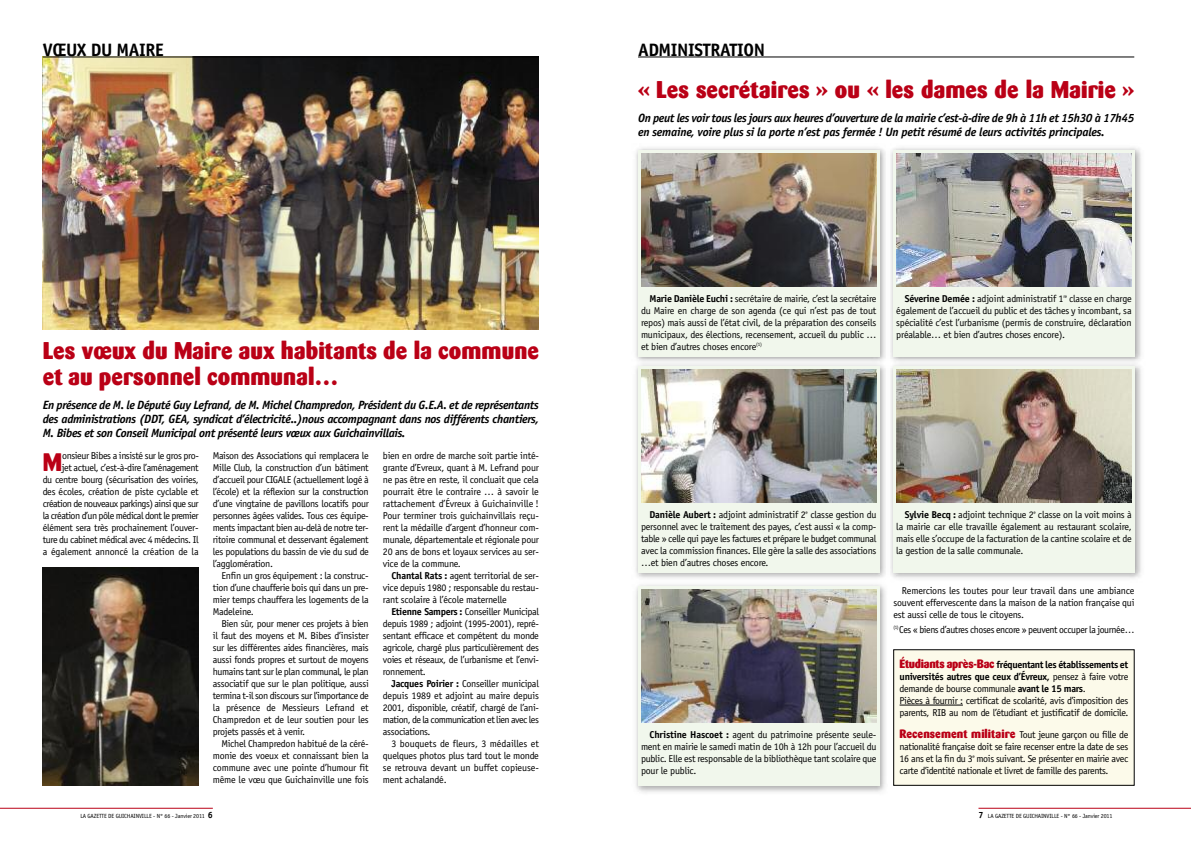
<style>
.page{position:relative;width:1191px;height:842px;background:#fff}
.page>*{position:absolute;margin:0;border:0;box-sizing:border-box;transform-origin:0 0}
.t1{font:800 25.1px "Barmeno";color:#ba0016}
.t2{font:800 24px/26px "Barmeno";letter-spacing:.005em;color:#ba0016}
.t3{font:700 18px "Officina Sans";letter-spacing:-.02em;color:#000}
.t4{font:italic 700 12px/14px "Officina Sans";letter-spacing:-.03em;color:#000;text-align:justify}
.t5{font:10px/12px "Officina Sans";letter-spacing:-.035em;color:#000;text-align:justify}
.t6{font:6px "Officina Sans";letter-spacing:-.02em;color:#000}
.s1{font-weight:700}
.s2{font-family:"Barmeno";font-weight:800;font-size:12px;color:#ba0016}
.s3{font-weight:700;font-size:9px}
</style>
<div class="page">
<img style="left:636px;top:147px;width:505px;height:213px">
<div style="left:638px;top:151px;width:241px;height:206px;background:#f1f7ec"></div>
<hr style="left:0;top:808px;width:213px;height:1px;background:#ba0016">
<hr style="left:978px;top:808px;width:213px;height:1px;background:#ba0016">
<img style="left:43px;top:58px;width:496px;height:271px">
<hr style="left:43px;top:57px;width:496px;height:1px;background:#000">
<img style="left:43px;top:567px;width:156px;height:218px">
<hr style="left:638px;top:57px;width:496px;height:1px;background:#000">
<img style="left:641px;top:153px;width:235px;height:134px">
<div style="left:893px;top:151px;width:241px;height:206px;background:#f1f7ec"></div>
<img style="left:896px;top:153px;width:235px;height:134px">
<img style="left:636px;top:360px;width:250px;height:218px">
<div style="left:638px;top:367px;width:241px;height:206px;background:#f1f7ec"></div>
<img style="left:641px;top:369px;width:235px;height:134px">
<img style="left:636px;top:584px;width:250px;height:209px">
<div style="left:638px;top:586px;width:241px;height:199px;background:#f1f7ec"></div>
<img style="left:641px;top:589px;width:235px;height:134px">
<img style="left:890px;top:360px;width:251px;height:218px">
<div style="left:893px;top:367px;width:241px;height:206px;background:#f1f7ec"></div>
<img style="left:896px;top:369px;width:235px;height:134px">
<div style="left:893px;top:650px;width:241px;height:135px;background:#fcfaea"></div>
<hr style="left:899px;top:705px;width:64px;height:1px;background:#000">
<h3 class="t3" style="left:43px;top:43px;width:123px">VŒUX DU MAIRE</h3>
<h2 class="t2" style="left:43px;top:339px;width:498px">Les vœux du Maire aux habitants de la commune et au personnel communal…</h2>
<p class="t4" style="left:43px;top:399px;width:498px">En présence de M. le Député Guy Lefrand, de M. Michel Champredon, Président du G.E.A. et de représentants des administrations (DDT, GEA, syndicat d’électricité..)nous accompagnant dans nos différents chantiers, M. Bibes et son Conseil Municipal ont présenté leurs vœux aux Guichainvillais.</p>
<p class="t5" style="left:43px;top:451px;width:158px;text-align:right">onsieur Bibes a insisté sur le gros pro-<br>jet actuel, c’est-à-dire l’aménagement<br>du centre bourg (sécurisation des voiries, des écoles, création de piste cyclable et création de nouveaux parkings) ainsi que sur la création d’un pôle médical dont le premier élément sera très prochainement l’ouver&shy;ture du cabinet médical avec 4 médecins. Il a également annoncé la création de la</p>
<p class="t5" style="left:213px;top:451px;width:157px">Maison des Associations qui remplacera le Mille Club, la construction d’un bâtiment d’accueil pour CIGALE (actuellement logé à l’école) et la réflexion sur la construction d’une vingtaine de pavillons locatifs pour personnes âgées valides. Tous ces équipe&shy;ments impactant bien au-delà de notre ter&shy;ritoire communal et desservant également les populations du bassin de vie du sud de l’agglomération.</p>
<p class="t5" style="left:213px;top:571px;width:157px;text-indent:9px">Enfin un gros équipement : la construc&shy;tion d’une chaufferie bois qui dans un pre&shy;mier temps chauffera les logements de la Madeleine.</p>
<p class="t5" style="left:213px;top:619px;width:157px;text-indent:9px">Bien sûr, pour mener ces projets à bien il faut des moyens et M. Bibes d’insister sur les différentes aides financières, mais aussi fonds propres et surtout de moyens humains tant sur le plan communal, le plan associatif que sur le plan politique, aussi termina t-il son discours sur l’importance de la présence de Messieurs Lefrand et Champredon et de leur soutien pour les projets passés et à venir.</p>
<p class="t5" style="left:213px;top:739px;width:157px;text-indent:9px">Michel Champredon habitué de la céré&shy;monie des voeux et connaissant bien la commune avec une pointe d’humour fit même le vœu que Guichainville une fois</p>
<h1 class="t1" style="left:43px;top:452px;width:21px">M</h1>
<p class="t5" style="left:383px;top:451px;width:157px">bien en ordre de marche soit partie inté&shy;grante d’Evreux, quant à M. Lefrand pour ne pas être en reste, il concluait que cela pourrait être le contraire … à savoir le rattachement d’Évreux à Guichainville !<br>Pour terminer trois guichainvillais reçu&shy;rent la médaille d’argent d’honneur com&shy;munale, départementale et régionale pour 20 ans de bons et loyaux services au ser&shy;vice de la commune.</p>
<p class="t5" style="left:383px;top:571px;width:157px;text-indent:9px"><span class="s1">Chantal Rats :</span> agent territorial de ser&shy;vice depuis 1980 ; responsable du restau&shy;rant scolaire à l’école maternelle</p>
<p class="t5" style="left:383px;top:607px;width:157px;text-indent:9px"><span class="s1">Etienne Sampers :</span> Conseiller Municipal depuis 1989 ; adjoint (1995-2001), repré&shy;sentant efficace et compétent du monde agricole, chargé plus particulièrement des voies et réseaux, de l’urbanisme et l’envi&shy;ronnement.</p>
<p class="t5" style="left:383px;top:679px;width:157px;text-indent:9px"><span class="s1">Jacques Poirier :</span> Conseiller municipal depuis 1989 et adjoint au maire depuis 2001, disponible, créatif, chargé de l’ani&shy;mation, de la communication et lien avec les associations.</p>
<p class="t5" style="left:383px;top:739px;width:157px;text-indent:9px">3 bouquets de fleurs, 3 médailles et quelques photos plus tard tout le monde se retrouva devant un buffet copieuse&shy;ment achalandé.</p>
<h3 class="t3" style="left:638px;top:43px;width:128px">ADMINISTRATION</h3>
<h2 class="t2" style="left:638px;top:78px;width:498px">« Les secrétaires » ou « les dames de la Mairie »</h2>
<p class="t4" style="left:638px;top:112px;width:498px">On peut les voir tous les jours aux heures d’ouverture de la mairie c’est-à-dire de 9h à 11h et 15h30 à 17h45 en semaine, voire plus si la porte n’est pas fermée ! Un petit résumé de leurs activités principales.</p>
<p class="t5" style="left:641px;top:293px;width:237px;text-indent:9px"><span class="s1">Marie Danièle Euchi :</span> secrétaire de mairie, c’est la secrétaire du Maire en charge de son agenda (ce qui n’est pas de tout repos) mais aussi de l’état civil, de la préparation des conseils municipaux, des élections, recensement, accueil du public … et bien d’autres choses encore<sup>(1)</sup></p>
<p class="t5" style="left:896px;top:293px;width:237px;text-indent:9px"><span class="s1">Séverine Demée :</span> adjoint administratif 1<sup>re</sup> classe en charge également de l’accueil du public et des tâches y incombant, sa spécialité c’est l’urbanisme (permis de construire, déclaration préalable… et bien d’autres choses encore).</p>
<p class="t5" style="left:641px;top:509px;width:237px;text-indent:9px"><span class="s1">Danièle Aubert :</span> adjoint administratif 2<sup>e</sup> classe gestion du personnel avec le traitement des payes, c’est aussi « la comp&shy;table » celle qui paye les factures et prépare le budget communal avec la commission finances. Elle gère la salle des associations …et bien d’autres choses encore.</p>
<p class="t5" style="left:641px;top:729px;width:237px;text-indent:9px"><span class="s1">Christine Hascoet :</span> agent du patrimoine présente seule&shy;ment en mairie le samedi matin de 10h à 12h pour l’accueil du public. Elle est responsable de la bibliothèque tant scolaire que pour le public.</p>
<p class="t5" style="left:896px;top:509px;width:237px;text-indent:9px"><span class="s1">Sylvie Becq :</span> adjoint technique 2<sup>e</sup> classe on la voit moins à la mairie car elle travaille également au restaurant scolaire, mais elle s’occupe de la facturation de la cantine scolaire et de la gestion de la salle communale.</p>
<p class="t5" style="left:893px;top:585px;width:242px;text-indent:9px">Remercions les toutes pour leur travail dans une ambiance souvent effervescente dans la maison de la nation française qui est aussi celle de tous le citoyens.</p>
<p class="t5" style="left:893px;top:624px;width:242px"><sup>(1)</sup>Ces « biens d’autres choses encore » peuvent occuper la journée…</p>
<p class="t5" style="left:899px;top:659px;width:230px;text-align:left"><span class="s2">Étudiants après-Bac</span> <span class="s1">fréquentant les établissements et universités autres que ceux d’Évreux,</span> pensez à faire votre demande de bourse communale <span class="s1">avant le 15 mars</span>.<br>Pièces à fournir : certificat de scolarité, avis d’imposition des parents, RIB au nom de l’étudiant et justificatif de domicile.</p>
<p class="t5" style="left:899px;top:729px;width:230px"><span class="s2">Recensement militaire</span> Tout jeune garçon ou fille de nationalité française doit se faire recenser entre la date de ses 16 ans et la fin du 3<sup>e</sup> mois suivant. Se présenter en mairie avec carte d’identité nationale et livret de famille des parents.</p>
<p class="t6" style="left:80px;top:813px;width:134px">LA GAZETTE DE GUICHAINVILLE - N° 66 - Janvier 2011 <span class="s3">6</span></p>
<p class="t6" style="left:978px;top:813px;width:135px"><span class="s3">7</span> LA GAZETTE DE GUICHAINVILLE - N° 66 - Janvier 2011</p>
</div>
